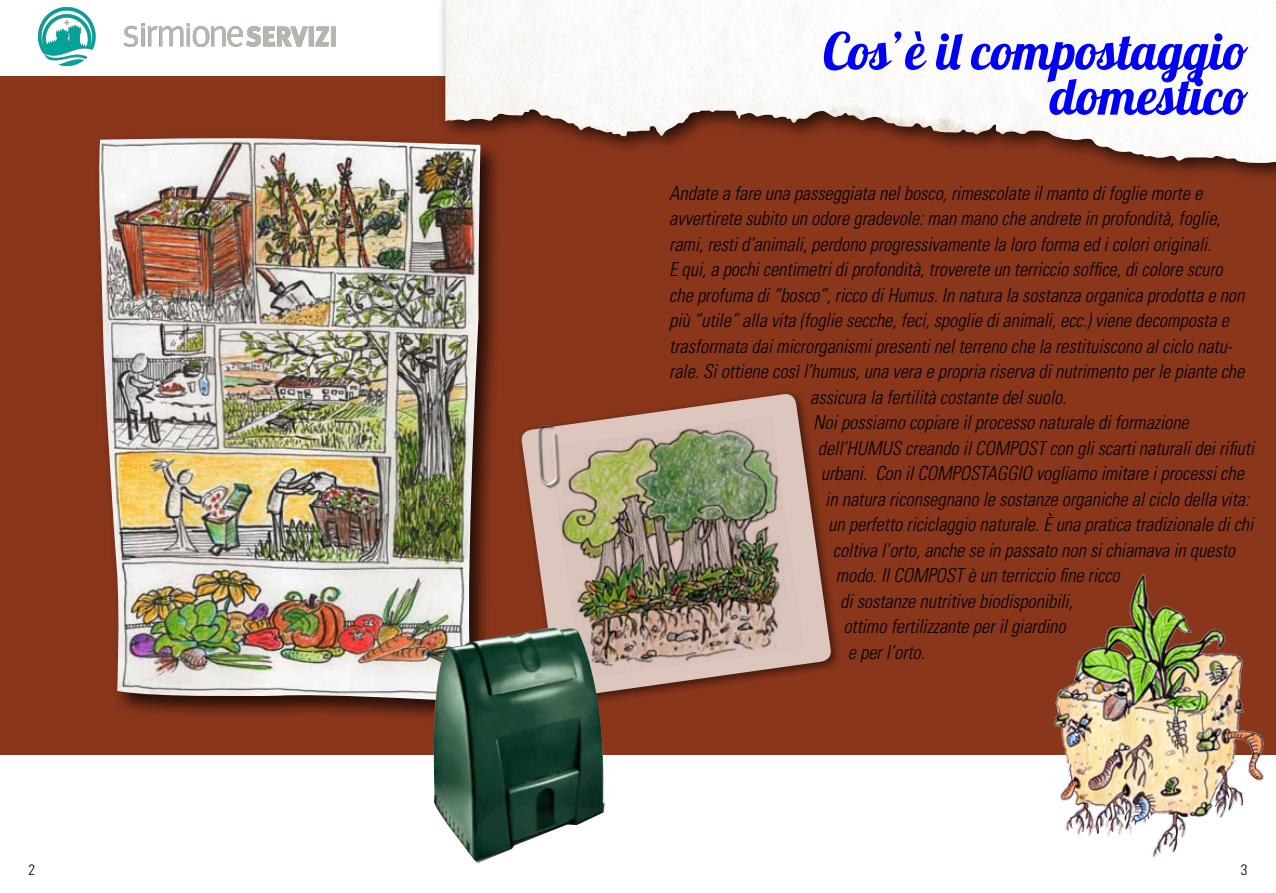
<style>
.page{position:relative;width:1276px;height:893px;background:#fff}
.page>*{position:absolute;margin:0;border:0;box-sizing:border-box;transform-origin:0 0}
.t1{font:51px/45px "Lobster 1.4";color:#0000f7;text-align:right}
.t2{font:italic 300 condensed 19.35px "Univers LT Std";color:#000;scale:.96 1}
.t3{font:300 condensed 15px "Univers";color:#000}
</style>
<div class="page">
<div style="left:0;top:77px;width:1276px;height:678px;background:#89361b"></div>
<img style="left:1053px;top:574px;width:211px;height:283px">
<svg style="left:521px;top:393px;width:311px;height:306px"></svg>
<div style="left:537px;top:425px;width:23px;height:64px;background:#000;opacity:.75"></div>
<img style="left:537px;top:425px;width:11px;height:60px">
<img style="left:548px;top:416px;width:257px;height:264px">
<div style="left:94px;top:133px;width:409px;height:591px;background:#000;opacity:.75"></div>
<img style="left:98px;top:138px;width:382px;height:563px">
<img style="left:429px;top:627px;width:177px;height:236px">
<div style="left:437px;top:0;width:839px;height:183px;background:#000;opacity:.75"></div>
<img style="left:445px;top:0;width:395px;height:136px">
<img style="left:38px;top:7px;width:298px;height:58px">
<h1 class="t1" style="left:823px;top:28px;width:427px">Cos’è il compostaggio domestico</h1>
<p class="t2" style="left:669px;top:181px;width:556px">Andate a fare una passeggiata nel bosco, rimescolate il manto di foglie morte e</p>
<p class="t2" style="left:669px;top:207px;width:576px">avvertirete subito un odore gradevole: man mano che andrete in profondità, foglie,</p>
<p class="t2" style="left:669px;top:232px;width:566px">rami, resti d’animali, perdono progressivamente la loro forma ed i colori originali.</p>
<p class="t2" style="left:669px;top:258px;width:578px">E qui, a pochi centimetri di profondità, troverete un terriccio soffice, di colore scuro</p>
<p class="t2" style="left:669px;top:283px;width:600px">che profuma di “bosco”, ricco di Humus. In natura la sostanza organica prodotta e non</p>
<p class="t2" style="left:669px;top:309px;width:584px">più “utile” alla vita (foglie secche, feci, spoglie di animali, ecc.) viene decomposta e</p>
<p class="t2" style="left:669px;top:334px;width:588px">trasformata dai microrganismi presenti nel terreno che la restituiscono al ciclo natu-</p>
<p class="t2" style="left:669px;top:360px;width:600px">rale. Si ottiene così l’humus, una vera e propria riserva di nutrimento per le piante che</p>
<p class="t2" style="left:810px;top:385px;width:268px">assicura la fertilità costante del suolo.</p>
<p class="t2" style="left:813px;top:411px;width:393px">Noi possiamo copiare il processo naturale di formazione</p>
<p class="t2" style="left:818px;top:436px;width:456px">dell’HUMUS creando il COMPOST con gli scarti naturali dei rifiuti</p>
<p class="t2" style="left:821px;top:462px;width:442px">urbani. Con il COMPOSTAGGIO vogliamo imitare i processi che</p>
<p class="t2" style="left:825px;top:487px;width:443px">in natura riconsegnano le sostanze organiche al ciclo della vita:</p>
<p class="t2" style="left:828px;top:513px;width:444px">un perfetto riciclaggio naturale. È una pratica tradizionale di chi</p>
<p class="t2" style="left:833px;top:538px;width:420px">coltiva l’orto, anche se in passato non si chiamava in questo</p>
<p class="t2" style="left:836px;top:564px;width:297px">modo. Il COMPOST è un terriccio fine ricco</p>
<p class="t2" style="left:840px;top:589px;width:244px">di sostanze nutritive biodisponibili,</p>
<p class="t2" style="left:843px;top:615px;width:233px">ottimo fertilizzante per il giardino</p>
<p class="t2" style="left:848px;top:640px;width:82px">e per l’orto.</p>
<p class="t3" style="left:28px;top:861px;width:8px">2</p>
<p class="t3" style="left:1241px;top:861px;width:8px">3</p>
</div>
